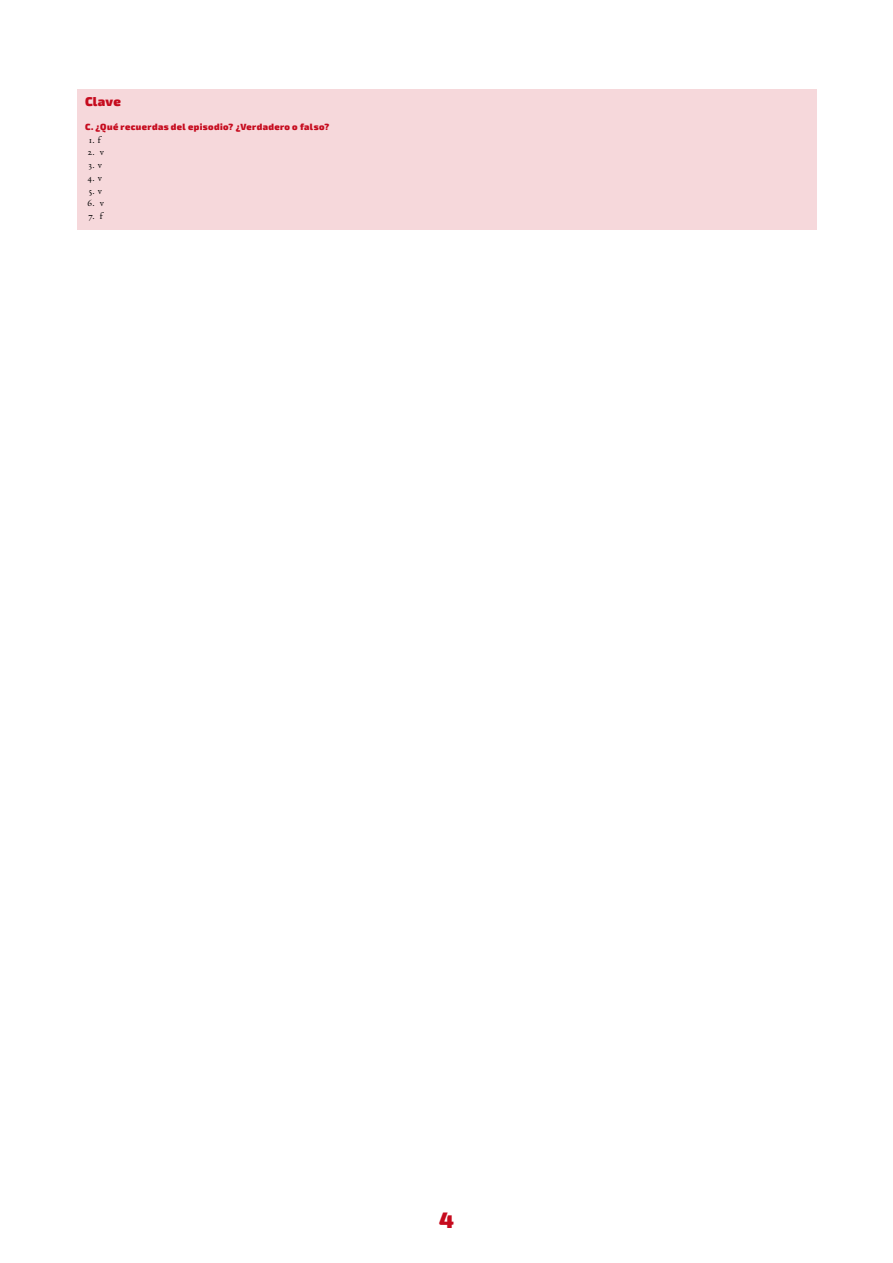
<style>
.page{position:relative;width:893px;height:1263px;background:#fff}
.page>*{position:absolute;margin:0;border:0;box-sizing:border-box;transform-origin:0 0}
.t1{font:900 22.5px "Exo 2";color:#c60b1e}
.t2{font:900 12.75px "Exo 2";letter-spacing:.015em;color:#c60b1e}
.t3{font:9.75px "EB Garamond";color:#000}
.t4{font:900 9px "Exo 2";letter-spacing:.045em;color:#c60b1e}
</style>
<div class="page">
<div style="left:77px;top:89px;width:739px;height:141px;background:#f6d8db"></div>
<h2 class="t2" style="left:85px;top:94px;width:37px">Clave</h2>
<p class="t4" style="left:85px;top:121px;width:246px">C. ¿Qué recuerdas del episodio? ¿Verdadero o falso?</p>
<p class="t3" style="left:89px;top:133px;width:13px">1. f</p>
<p class="t3" style="left:88px;top:146px;width:18px">2. v</p>
<p class="t3" style="left:88px;top:159px;width:15px">3. v</p>
<p class="t3" style="left:87px;top:171px;width:16px">4. v</p>
<p class="t3" style="left:89px;top:184px;width:15px">5. v</p>
<p class="t3" style="left:88px;top:197px;width:18px">6. v</p>
<p class="t3" style="left:88px;top:210px;width:16px">7. f</p>
<h1 class="t1" style="left:439px;top:1206px;width:16px">4</h1>
</div>
